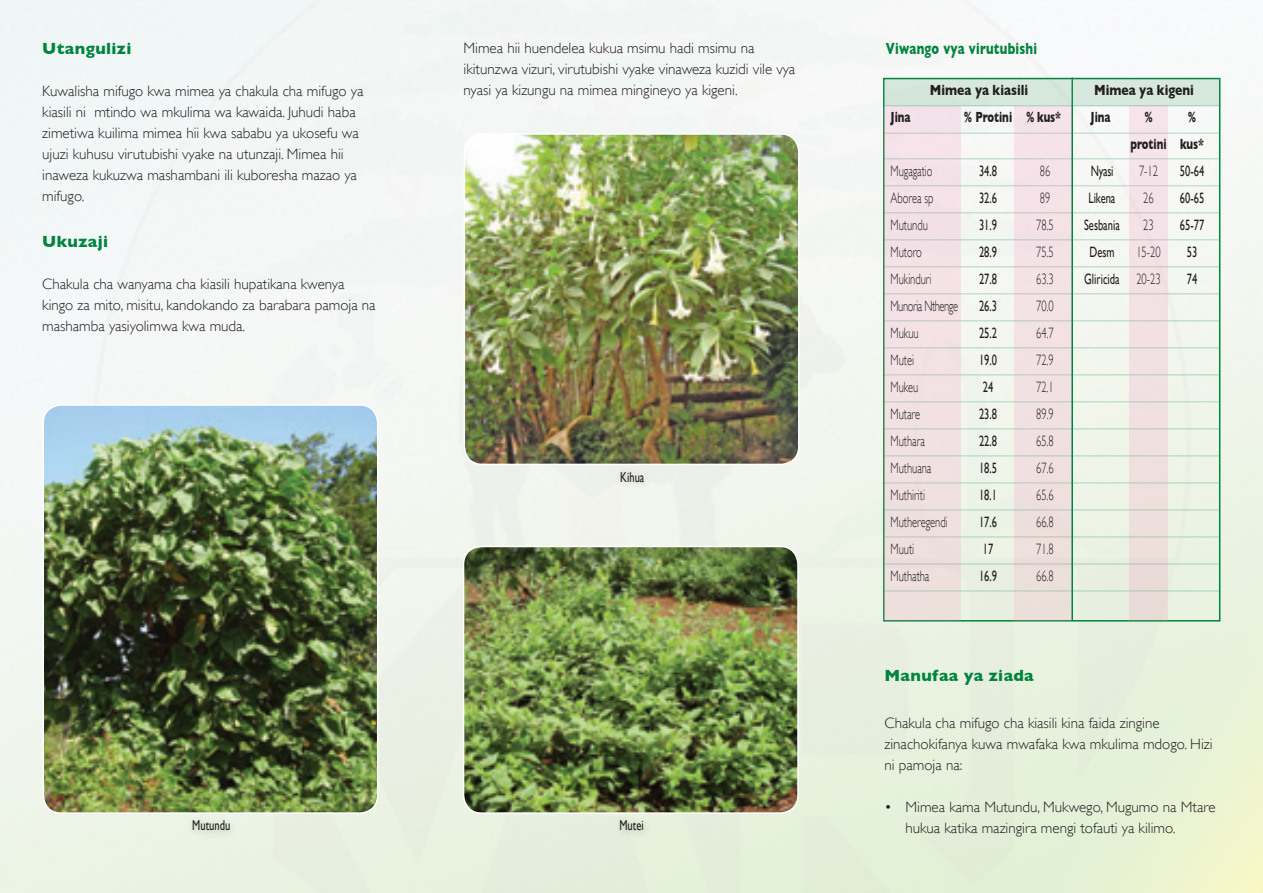
<style>
.page{position:relative;width:1263px;height:893px;background:#fff}
.page>*{position:absolute;margin:0;border:0;box-sizing:border-box;transform-origin:0 0}
.t1{font:700 16.5px "Gill Sans";letter-spacing:.02em;color:#00843d}
.t2{font:700 16.5px "Gill Sans";letter-spacing:.02em;color:#00843d;scale:.73 1}
.t3{font:300 15px/21px "Gill Sans";color:#231f20}
.t4{font:300 15px "Gill Sans";color:#231f20;scale:.7 1}
.t5{font:15px "Gill Sans";color:#231f20;scale:.7 1}
.t6{font:700 15px "Gill Sans";color:#231f20;scale:.7 1}
.t7{font:700 15px "Gill Sans";color:#231f20;scale:.81 1}
.t8{font:300 15px "Gill Sans";letter-spacing:-.04em;color:#231f20;scale:.7 1}
.t9{font:14.4px "Gill Sans";color:#231f20;scale:.73 1}
.s1{font-weight:300}
</style>
<div class="page">
<img style="left:0;top:0;width:1263px;height:893px">
<img style="left:43px;top:405px;width:335px;height:408px">
<div style="left:43px;top:404px;width:335px;height:410px;border:2px solid #fff;border-radius:18px"></div>
<div style="left:186px;top:813px;width:53px;height:26px;background:#e8f0e1"></div>
<img style="left:464px;top:134px;width:335px;height:330px">
<div style="left:464px;top:133px;width:335px;height:332px;border:2px solid #fff;border-radius:18px"></div>
<div style="left:614px;top:464px;width:39px;height:26px;background:#ecefe9"></div>
<img style="left:464px;top:546px;width:334px;height:267px">
<div style="left:463px;top:546px;width:336px;height:268px;border:2px solid #fff;border-radius:18px"></div>
<div style="left:613px;top:813px;width:39px;height:25px;background:#e3edda"></div>
<hr style="left:884px;top:158px;width:336px;height:1px;background:#00843d">
<hr style="left:884px;top:185px;width:336px;height:1px;background:#00843d">
<hr style="left:884px;top:212px;width:336px;height:1px;background:#00843d">
<hr style="left:884px;top:239px;width:336px;height:1px;background:#00843d">
<hr style="left:884px;top:266px;width:336px;height:1px;background:#00843d">
<hr style="left:884px;top:293px;width:336px;height:2px;background:#00843d">
<hr style="left:884px;top:320px;width:336px;height:2px;background:#00843d">
<hr style="left:884px;top:347px;width:336px;height:2px;background:#00843d">
<hr style="left:884px;top:374px;width:336px;height:2px;background:#00843d">
<hr style="left:884px;top:401px;width:336px;height:2px;background:#00843d">
<hr style="left:884px;top:428px;width:336px;height:2px;background:#00843d">
<hr style="left:884px;top:455px;width:336px;height:2px;background:#00843d">
<hr style="left:884px;top:482px;width:336px;height:2px;background:#00843d">
<hr style="left:884px;top:509px;width:336px;height:2px;background:#00843d">
<hr style="left:884px;top:536px;width:336px;height:2px;background:#00843d">
<hr style="left:884px;top:563px;width:336px;height:2px;background:#00843d">
<hr style="left:884px;top:590px;width:336px;height:2px;background:#00843d">
<hr style="left:884px;top:132px;width:336px;height:2px;background:#00843d">
<hr style="left:884px;top:105px;width:336px;height:2px;background:#00843d">
<svg style="left:1014px;top:106px;width:57px;height:515px;fill:#f2e1e3"></svg>
<svg style="left:884px;top:106px;width:77px;height:515px;fill:#f2e1e4"></svg>
<svg style="left:1129px;top:106px;width:38px;height:515px;fill:#f1e0e1"></svg>
<hr style="left:1071px;top:78px;width:2px;height:543px;background:#00843d">
<div style="left:883px;top:79px;width:337px;height:27px;background:#d7e8dd"></div>
<p class="t1" style="left:42px;top:39px;width:91px">Utangulizi</p>
<p class="t3" style="left:42px;top:80px;width:323px">Kuwalisha mifugo kwa mimea ya chakula cha mifugo ya kiasili ni mtindo wa mkulima wa kawaida. Juhudi haba zimetiwa kuilima mimea hii kwa sababu ya ukosefu wa ujuzi kuhusu virutubishi vyake na utunzaji. Mimea hii inaweza kukuzwa mashambani ili kuboresha mazao ya mifugo.</p>
<p class="t1" style="left:42px;top:232px;width:67px">Ukuzaji</p>
<p class="t3" style="left:42px;top:274px;width:335px">Chakula cha wanyama cha kiasili hupatikana kwenya kingo za mito, misitu, kandokando za barabara pamoja na mashamba yasiyolimwa kwa muda.</p>
<p class="t3" style="left:463px;top:37px;width:333px">Mimea hii huendelea kukua msimu hadi msimu na ikitunzwa vizuri, virutubishi vyake vinaweza kuzidi vile vya nyasi ya kizungu na mimea mingineyo ya kigeni.</p>
<p class="t9" style="left:620px;top:468px;width:35px">Kihua</p>
<p class="t2" style="left:886px;top:39px;width:209px">Viwango vya virutubishi</p>
<p class="t7" style="left:930px;top:81px;width:123px">Mimea ya kiasili</p>
<p class="t7" style="left:1094px;top:81px;width:125px">Mimea ya kigeni</p>
<p class="t6" style="left:890px;top:108px;width:30px">Jina</p>
<p class="t6" style="left:964px;top:108px;width:140px">% Protini % kus*</p>
<p class="t6" style="left:1090px;top:108px;width:30px">Jina</p>
<p class="t6" style="left:1144px;top:108px;width:14px">%</p>
<p class="t6" style="left:1188px;top:108px;width:14px">%</p>
<p class="t6" style="left:1130px;top:135px;width:106px">protini kus*</p>
<p class="t4" style="left:890px;top:162px;width:62px">Mugagatio</p>
<p class="t5" style="left:979px;top:162px;width:27px">34.8</p>
<p class="t4" style="left:1040px;top:162px;width:17px">86</p>
<p class="t5" style="left:1091px;top:162px;width:34px">Nyasi</p>
<p class="t4" style="left:1139px;top:162px;width:29px">7-12</p>
<p class="t5" style="left:1180px;top:162px;width:36px">50-64</p>
<p class="t4" style="left:890px;top:189px;width:63px">Aborea sp</p>
<p class="t5" style="left:979px;top:189px;width:27px">32.6</p>
<p class="t4" style="left:1040px;top:189px;width:17px">89</p>
<p class="t5" style="left:1088px;top:189px;width:40px">Likena</p>
<p class="t4" style="left:1143px;top:189px;width:17px">26</p>
<p class="t5" style="left:1180px;top:189px;width:36px">60-65</p>
<p class="t4" style="left:890px;top:216px;width:55px">Mutundu</p>
<p class="t5" style="left:979px;top:216px;width:27px">31.9</p>
<p class="t4" style="left:1036px;top:216px;width:27px">78.5</p>
<p class="t5" style="left:1084px;top:216px;width:52px">Sesbania</p>
<p class="t4" style="left:1143px;top:216px;width:17px">23</p>
<p class="t5" style="left:1180px;top:216px;width:36px">65-77</p>
<p class="t4" style="left:890px;top:243px;width:46px">Mutoro</p>
<p class="t5" style="left:979px;top:243px;width:27px">28.9</p>
<p class="t4" style="left:1036px;top:243px;width:27px">75.5</p>
<p class="t5" style="left:1089px;top:243px;width:37px">Desm</p>
<p class="t4" style="left:1136px;top:243px;width:36px">15-20</p>
<p class="t5" style="left:1187px;top:243px;width:17px">53</p>
<p class="t4" style="left:890px;top:270px;width:60px">Mukinduri</p>
<p class="t5" style="left:979px;top:270px;width:27px">27.8</p>
<p class="t4" style="left:1036px;top:270px;width:27px">63.3</p>
<p class="t5" style="left:1084px;top:270px;width:111px">Gliricida <span class="s1">20-23</span></p>
<p class="t5" style="left:1187px;top:270px;width:17px">74</p>
<p class="t8" style="left:890px;top:297px;width:98px">Munoria Nthenge</p>
<p class="t5" style="left:979px;top:297px;width:27px">26.3</p>
<p class="t4" style="left:1036px;top:297px;width:27px">70.0</p>
<p class="t4" style="left:890px;top:324px;width:42px">Mukuu</p>
<p class="t5" style="left:979px;top:324px;width:27px">25.2</p>
<p class="t4" style="left:1036px;top:324px;width:27px">64.7</p>
<p class="t4" style="left:890px;top:351px;width:35px">Mutei</p>
<p class="t5" style="left:979px;top:351px;width:27px">19.0</p>
<p class="t4" style="left:1036px;top:351px;width:27px">72.9</p>
<p class="t4" style="left:890px;top:378px;width:41px">Mukeu</p>
<p class="t5" style="left:983px;top:378px;width:17px">24</p>
<p class="t4" style="left:1036px;top:378px;width:27px">72.1</p>
<p class="t4" style="left:890px;top:405px;width:44px">Mutare</p>
<p class="t5" style="left:979px;top:405px;width:27px">23.8</p>
<p class="t4" style="left:1036px;top:405px;width:27px">89.9</p>
<p class="t4" style="left:890px;top:432px;width:51px">Muthara</p>
<p class="t5" style="left:979px;top:432px;width:27px">22.8</p>
<p class="t4" style="left:1036px;top:432px;width:27px">65.8</p>
<p class="t4" style="left:890px;top:459px;width:60px">Muthuana</p>
<p class="t5" style="left:979px;top:459px;width:27px">18.5</p>
<p class="t4" style="left:1036px;top:459px;width:27px">67.6</p>
<p class="t4" style="left:890px;top:486px;width:51px">Muthiriti</p>
<p class="t5" style="left:979px;top:486px;width:27px">18.1</p>
<p class="t4" style="left:1036px;top:486px;width:27px">65.6</p>
<p class="t4" style="left:890px;top:513px;width:83px">Mutheregendi</p>
<p class="t5" style="left:979px;top:513px;width:27px">17.6</p>
<p class="t4" style="left:1036px;top:513px;width:27px">66.8</p>
<p class="t4" style="left:890px;top:540px;width:35px">Muuti</p>
<p class="t5" style="left:983px;top:540px;width:17px">17</p>
<p class="t4" style="left:1036px;top:540px;width:27px">71.8</p>
<p class="t4" style="left:890px;top:567px;width:57px">Muthatha</p>
<p class="t5" style="left:979px;top:567px;width:27px">16.9</p>
<p class="t4" style="left:1036px;top:567px;width:27px">66.8</p>
<p class="t1" style="left:884px;top:666px;width:151px">Manufaa ya ziada</p>
<p class="t3" style="left:884px;top:712px;width:330px">Chakula cha mifugo cha kiasili kina faida zingine zinachokifanya kuwa mwafaka kwa mkulima mdogo. Hizi ni pamoja na:</p>
<p class="t3" style="left:884px;top:796px;width:333px">• Mimea kama Mutundu, Mukwego, Mugumo na Mtare</p>
<p class="t9" style="left:192px;top:817px;width:53px">Mutundu</p>
<p class="t3" style="left:905px;top:817px;width:271px">hukua katika mazingira mengi tofauti ya kilimo.</p>
<p class="t9" style="left:619px;top:817px;width:35px">Mutei</p>
</div>
